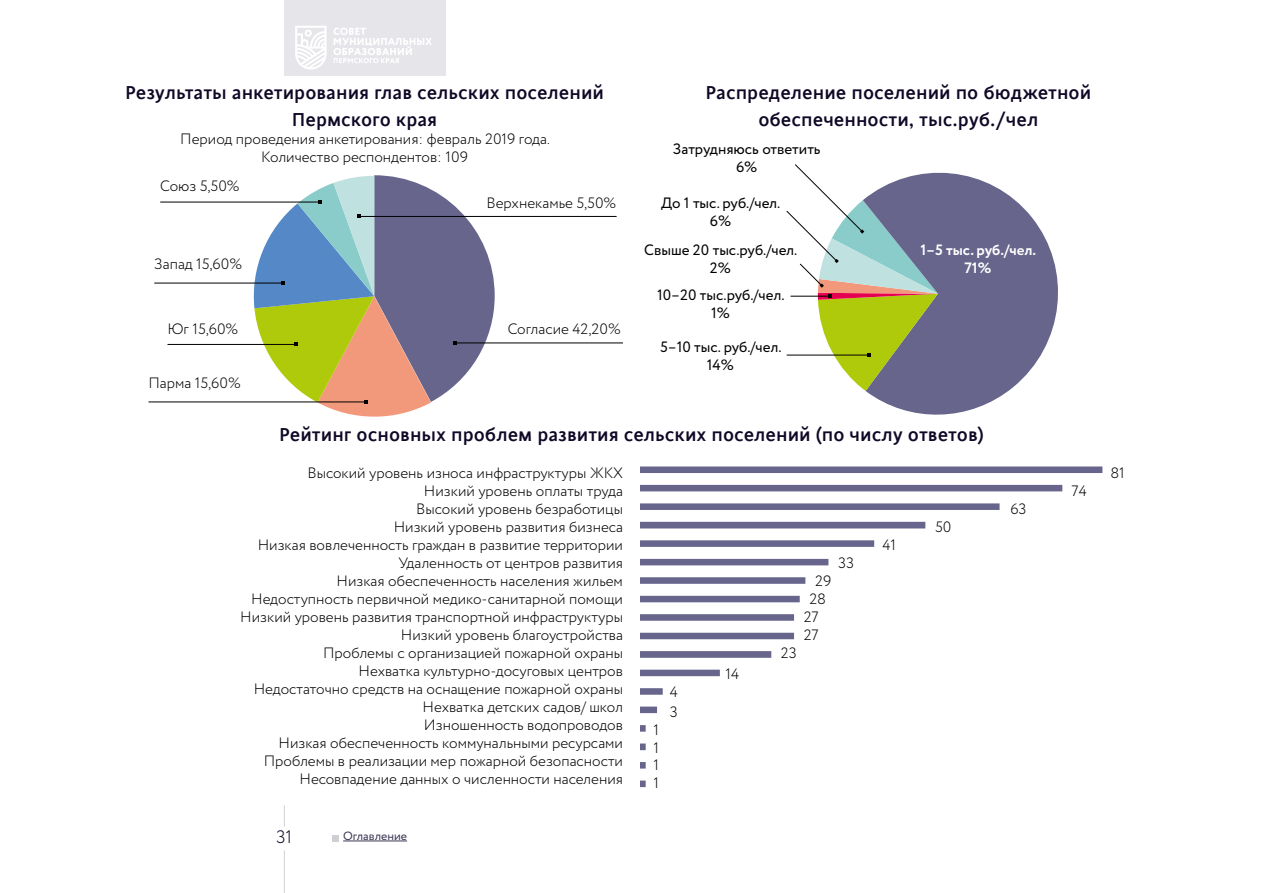
<style>
.page{position:relative;width:1263px;height:893px;background:#fff}
.page>*{position:absolute;margin:0;border:0;box-sizing:border-box;transform-origin:0 0}
.t1{font:500 21px/27px "Cinta";color:#100826;text-align:center}
.t2{font:300 18px "Circe";color:#100826}
.t3{font:300 15px/18px "Circe";color:#000}
.t4{font:15px/18px "Circe";color:#000;text-align:center}
.t5{font:700 15px/18px "Circe";color:#fff;text-align:center}
.t6{font:12px "Circe";color:#3d3755}
</style>
<div class="page">
<svg style="left:284px;top:805px;width:1px;height:22px"></svg>
<hr style="left:284px;top:850px;width:1px;height:43px;background:#100826">
<hr style="left:343px;top:841px;width:64px;height:1px;background:#3d3755">
<svg style="left:333px;top:835px;width:6px;height:6px"></svg>
<div style="left:284px;top:0;width:161px;height:76px;background:#e6e5ea"></div>
<svg style="left:295px;top:26px;width:137px;height:44px"></svg>
<svg style="left:866px;top:172px;width:192px;height:243px;fill:#67658b"></svg>
<svg style="left:640px;top:466px;width:462px;height:321px"></svg>
<hr style="left:160px;top:202px;width:160px;height:1px;background:#000">
<hr style="left:154px;top:283px;width:129px;height:1px;background:#000">
<hr style="left:167px;top:344px;width:129px;height:1px;background:#000">
<hr style="left:148px;top:402px;width:218px;height:1px;background:#000">
<hr style="left:359px;top:216px;width:258px;height:1px;background:#000">
<hr style="left:455px;top:343px;width:168px;height:1px;background:#000">
<svg style="left:250px;top:175px;width:245px;height:242px"></svg>
<svg style="left:786px;top:164px;width:152px;height:227px"></svg>
<h1 class="t1" style="left:125px;top:79px;width:480px">Результаты анкетирования глав сельских поселений<br>Пермского края</h1>
<p class="t3" style="left:180px;top:130px;width:371px;text-align:center">Период проведения анкетирования: февраль 2019 года.<br>Количество респондентов: 109</p>
<p class="t3" style="left:486px;top:195px;width:131px">Верхнекамье 5,50%</p>
<p class="t3" style="left:160px;top:177px;width:81px">Союз 5,50%</p>
<p class="t3" style="left:154px;top:256px;width:89px">Запад 15,60%</p>
<p class="t3" style="left:167px;top:321px;width:72px">Юг 15,60%</p>
<p class="t3" style="left:148px;top:375px;width:94px">Парма 15,60%</p>
<p class="t3" style="left:508px;top:321px;width:115px">Согласие 42,20%</p>
<h1 class="t1" style="left:705px;top:79px;width:387px">Распределение поселений по бюджетной обеспеченности, тыс.руб./чел</h1>
<p class="t4" style="left:673px;top:141px;width:149px">Затрудняюсь ответить<br>6%</p>
<p class="t4" style="left:661px;top:195px;width:121px">До 1 тыс. руб./чел.<br>6%</p>
<p class="t4" style="left:644px;top:241px;width:155px">Свыше 20 тыс.руб./чел.<br>2%</p>
<p class="t4" style="left:657px;top:286px;width:129px">10–20 тыс.руб./чел.<br>1%</p>
<p class="t4" style="left:660px;top:339px;width:123px">5–10 тыс. руб./чел.<br>14%</p>
<p class="t5" style="left:920px;top:241px;width:117px">1–5 тыс. руб./чел.<br>71%</p>
<h1 class="t1" style="left:279px;top:421px;width:706px">Рейтинг основных проблем развития сельских поселений (по числу ответов)</h1>
<p class="t3" style="left:240px;top:464px;width:384px;text-align:right">Высокий уровень износа инфраструктуры ЖКХ<br>Низкий уровень оплаты труда<br>Высокий уровень безработицы<br>Низкий уровень развития бизнеса<br>Низкая вовлеченность граждан в развитие территории Удаленность от центров развития<br>Низкая обеспеченность населения жильем Недоступность первичной медико-санитарной помощи Низкий уровень развития транспортной инфраструктуры Низкий уровень благоустройства<br>Проблемы с организацией пожарной охраны<br>Нехватка культурно-досуговых центров<br>Недостаточно средств на оснащение пожарной охраны Нехватка детских садов/ школ<br>Изношенность водопроводов<br>Низкая обеспеченность коммунальными ресурсами Проблемы в реализации мер пожарной безопасности Несовпадение данных о численности населения</p>
<p class="t3" style="left:935px;top:519px;width:18px">50</p>
<p class="t3" style="left:882px;top:537px;width:15px">41</p>
<p class="t3" style="left:838px;top:555px;width:17px">33</p>
<p class="t3" style="left:815px;top:573px;width:18px">29</p>
<p class="t3" style="left:809px;top:591px;width:18px">28</p>
<p class="t3" style="left:804px;top:609px;width:17px">27</p>
<p class="t3" style="left:804px;top:627px;width:17px">27</p>
<p class="t3" style="left:781px;top:645px;width:17px">23</p>
<p class="t3" style="left:725px;top:665px;width:15px">14</p>
<p class="t3" style="left:670px;top:682px;width:10px;line-height:20.2px">4<br>3</p>
<p class="t3" style="left:654px;top:722px;width:7px">1<br>1</p>
<p class="t3" style="left:654px;top:755px;width:7px;line-height:18.8px">1<br>1</p>
<p class="t2" style="left:276px;top:825px;width:18px">31</p>
<p class="t6" style="left:343px;top:828px;width:65px">Оглавление</p>
<p class="t3" style="left:1010px;top:501px;width:18px">63</p>
<p class="t3" style="left:1071px;top:483px;width:17px">74</p>
<p class="t3" style="left:1110px;top:465px;width:16px">81</p>
</div>
